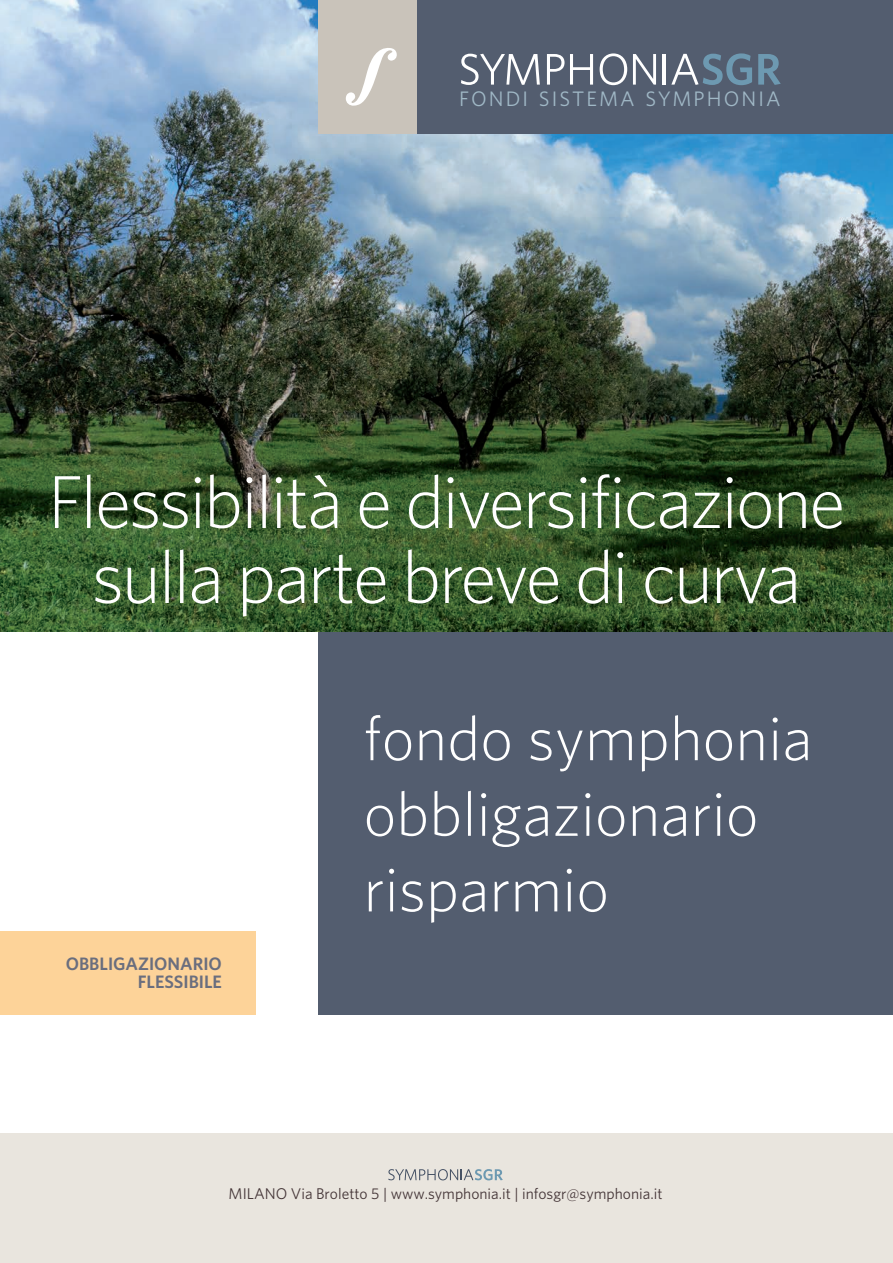
<style>
.page{position:relative;width:893px;height:1263px;background:#fff}
.page>*{position:absolute;margin:0;border:0;box-sizing:border-box;transform-origin:0 0}
.t1{font:300 75px/75px "Whitney";letter-spacing:-.03em;color:#fff;text-align:center}
.t2{font:300 63px/75.6px "Whitney";color:#fff}
.t3{font:21px "Whitney";letter-spacing:.1em;color:#a0b8c6}
.t4{font:600 18px/18px "Whitney";color:#6a6e7e;text-align:right}
.t5{font:15.6px "Whitney";color:#453638}
</style>
<div class="page">
<div style="left:319px;top:621px;width:574px;height:393px;background:#535d6f"></div>
<img style="left:0;top:0;width:893px;height:631px">
<div style="left:417px;top:0;width:476px;height:134px;background:#535d6f"></div>
<div style="left:0;top:931px;width:256px;height:83px;background:#fdd399"></div>
<div style="left:318px;top:0;width:99px;height:134px;background:#c9c3ba"></div>
<svg style="left:346px;top:48px;width:51px;height:58px"></svg>
<svg style="left:461px;top:54px;width:79px;height:31px"></svg>
<svg style="left:547px;top:54px;width:17px;height:31px"></svg>
<svg style="left:570px;top:54px;width:23px;height:31px"></svg>
<svg style="left:600px;top:53px;width:27px;height:32px"></svg>
<svg style="left:633px;top:54px;width:23px;height:31px"></svg>
<hr style="left:663px;top:54px;width:3px;height:31px;background:#fff">
<svg style="left:671px;top:53px;width:81px;height:32px"></svg>
<svg style="left:758px;top:54px;width:23px;height:31px"></svg>
<div style="left:0;top:1133px;width:893px;height:130px;background:#e9e5de"></div>
<svg style="left:388px;top:1169px;width:115px;height:11px"></svg>
<h3 class="t3" style="left:459px;top:86px;width:323px">FONDI SISTEMA SYMPHONIA</h3>
<h1 class="t1" style="left:47px;top:463px;width:800px">Flessibilità e diversificazione sulla parte breve di curva</h1>
<p class="t4" style="left:66px;top:954px;width:158px">OBBLIGAZIONARIO<br>FLESSIBILE</p>
<h2 class="t2" style="left:364px;top:699px;width:450px">fondo symphonia obbligazionario risparmio</h2>
<p class="t5" style="left:229px;top:1184px;width:435px">MILANO Via Broletto 5 | www.symphonia.it | infosgr@symphonia.it</p>
</div>
